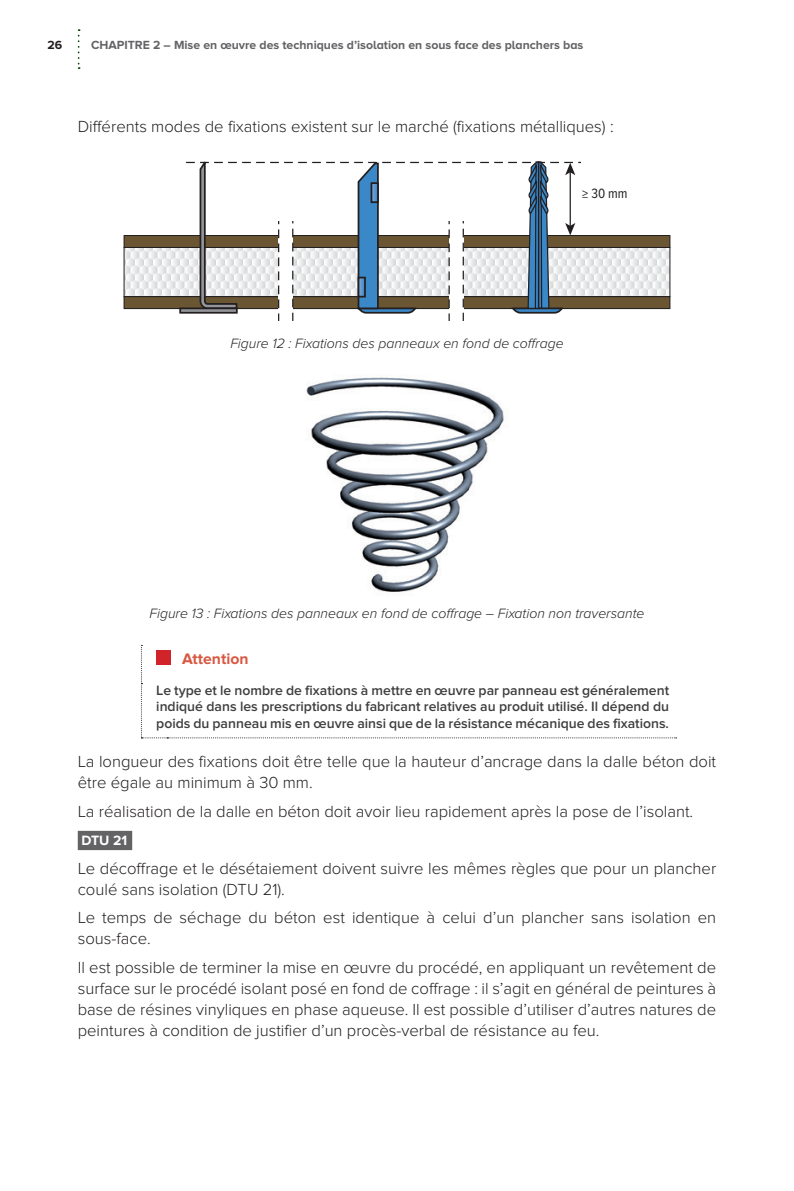
<style>
.page{position:relative;width:794px;height:1191px;background:#fff}
.page>*{position:absolute;margin:0;border:0;box-sizing:border-box;transform-origin:0 0}
._00-Texte_courant{font:300 16.62px/21px "Proxima Nova";color:#231f20}
.Titre_Observation{font:700 15.75px "Proxima Nova";color:#d95842}
._07-Texte_Enc{font:600 14px/16.6px "Proxima Nova";color:#3e3e3f;text-align:justify}
.t1{font:italic 300 14px "Proxima Nova";color:#231f20}
.t2{font:14px "Proxima Nova A Cond";color:#231f20}
.Normes{font:700 14px "Proxima Nova";color:#fff}
.t3{font:700 12.25px "Proxima Nova A";color:#636366}
.t4{font:700 12.25px "Proxima Nova";color:#231f20}
</style>
<div class="page">
<svg style="left:78px;top:29px;width:2px;height:40px"></svg>
<div style="left:78px;top:831px;width:54px;height:19px;background:#636366"></div>
<svg style="left:126px;top:249px;width:542px;height:46px;fill:#e9eaeb"></svg>
<div style="left:124px;top:235px;width:546px;height:12px;background:#6b5633"></div>
<div style="left:124px;top:235px;width:546px;height:13px;border:1px solid #231f20"></div>
<div style="left:124px;top:297px;width:546px;height:11px;background:#6b5633"></div>
<div style="left:124px;top:296px;width:546px;height:13px;border:1px solid #231f20"></div>
<div style="left:180px;top:308px;width:57px;height:5px;background:#939598"></div>
<div style="left:179px;top:307px;width:59px;height:7px;border:2px solid #231f20"></div>
<div style="left:278px;top:219px;width:15px;height:104px;border:1px dashed #231f20"></div>
<div style="left:271px;top:321px;width:32px;height:9px;background:#fff"></div>
<div style="left:448px;top:219px;width:16px;height:104px;border:1px dashed #231f20"></div>
<div style="left:441px;top:321px;width:32px;height:9px;background:#fff"></div>
<svg style="left:186px;top:161px;width:395px;height:153px"></svg>
<img style="left:306px;top:377px;width:198px;height:215px">
<svg style="left:141px;top:645px;width:535px;height:93px"></svg>
<div style="left:156px;top:650px;width:15px;height:15px;background:#d1232a"></div>
<p class="t4" style="left:48px;top:38px;width:16px">26</p>
<p class="t3" style="left:91px;top:38px;width:494px">CHAPITRE 2 – Mise en œuvre des techniques d’isolation en sous face des planchers bas</p>
<p class="_00-Texte_courant" style="left:78px;top:116px;width:537px">Différents modes de fixations existent sur le marché (fixations métalliques) :</p>
<p class="t2" style="left:582px;top:186px;width:47px">≥ 30 mm</p>
<p class="t1" style="left:230px;top:336px;width:335px">Figure 12 : Fixations des panneaux en fond de coffrage</p>
<p class="t1" style="left:149px;top:606px;width:496px">Figure 13 : Fixations des panneaux en fond de coffrage – Fixation non traversante</p>
<p class="Titre_Observation" style="left:182px;top:649px;width:68px">Attention</p>
<p class="_07-Texte_Enc" style="left:156px;top:682px;width:514px">Le type et le nombre de fixations à mettre en œuvre par panneau est généralement indiqué dans les prescriptions du fabricant relatives au produit utilisé. Il dépend du poids du panneau mis en œuvre ainsi que de la résistance mécanique des fixations.</p>
<p class="_00-Texte_courant" style="left:78px;top:751px;width:640px">La longueur des fixations doit être telle que la hauteur d’ancrage dans la dalle béton doit être égale au minimum à 30 mm.</p>
<p class="_00-Texte_courant" style="left:78px;top:801px;width:617px">La réalisation de la dalle en béton doit avoir lieu rapidement après la pose de l’isolant.</p>
<p class="Normes" style="left:81px;top:832px;width:47px">DTU 21</p>
<p class="_00-Texte_courant" style="left:78px;top:857px;width:640px">Le décoffrage et le désétaiement doivent suivre les mêmes règles que pour un plancher coulé sans isolation (DTU 21).</p>
<p class="_00-Texte_courant" style="left:78px;top:907px;width:640px">Le temps de séchage du béton est identique à celui d’un plancher sans isolation en sous‑face.</p>
<p class="_00-Texte_courant" style="left:78px;top:956px;width:640px;text-align:justify">Il est possible de terminer la mise en œuvre du procédé, en appliquant un revêtement de surface sur le procédé isolant posé en fond de coffrage : il s’agit en général de peintures à base de résines vinyliques en phase aqueuse. Il est possible d’utiliser d’autres natures de peintures à condition de justifier d’un procès-verbal de résistance au feu.</p>
</div>
